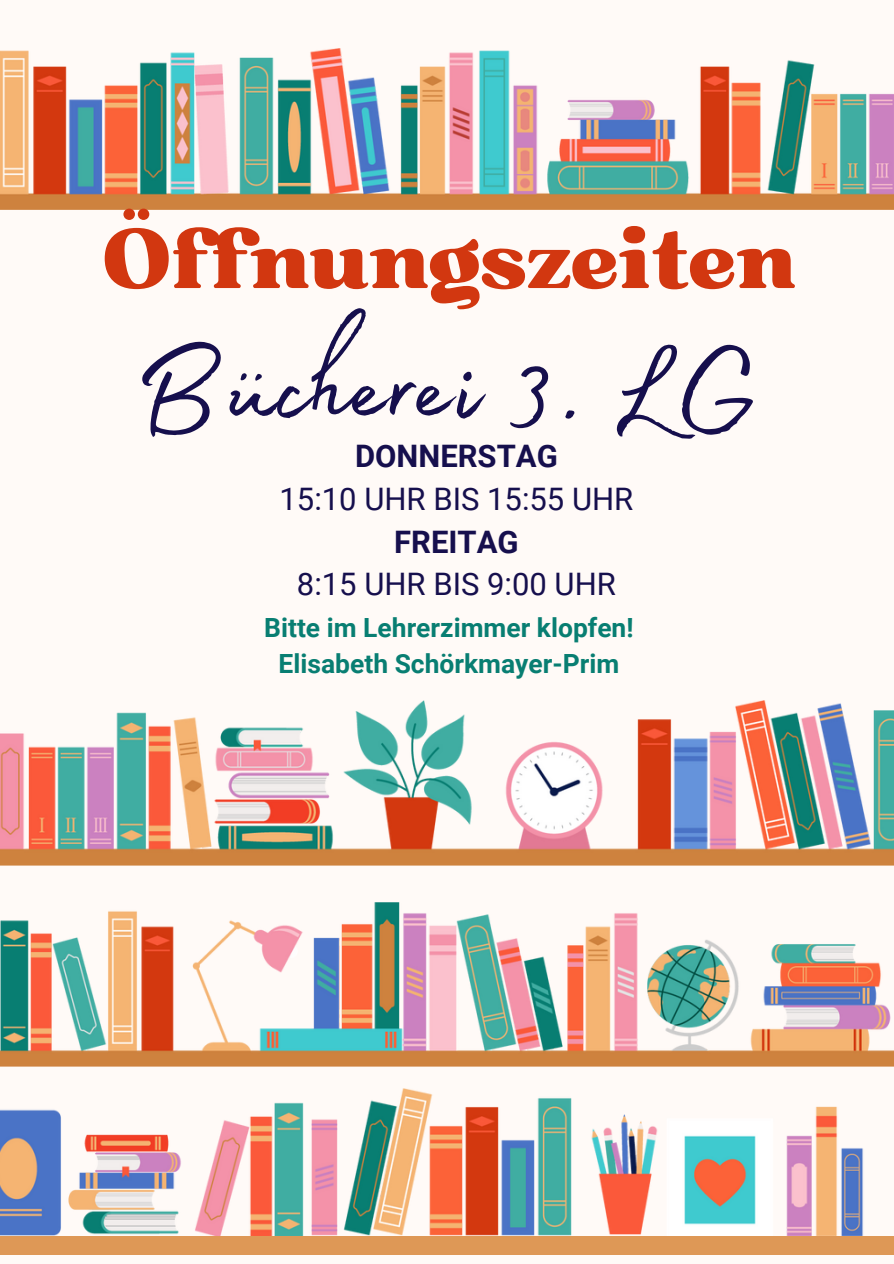
<style>
.page{position:relative;width:894px;height:1264px;background:#fff}
.page>*{position:absolute;margin:0;border:0;box-sizing:border-box;transform-origin:0 0}
.t1{font:143.25px "Madelyn Fill";color:#160f4d}
.t2{font:81.45px "Bugaki";color:#d23710}
.t3{font:31.05px/42.8px "Roboto";color:#160f4d;text-align:center}
.t4{font:700 26.4px "Roboto";color:#087e72}
.s1{font-weight:700}
</style>
<div class="page">
<div style="left:0;top:0;width:893px;height:1263px;background:#fffaf7"></div>
<img style="left:0;top:902px;width:893px;height:164px">
<img style="left:0;top:48px;width:893px;height:161px">
<img style="left:0;top:701px;width:893px;height:164px">
<img style="left:0;top:1088px;width:864px;height:147px">
<div style="left:0;top:1235px;width:893px;height:19px;background:#de9856"></div>
<p class="t2" style="left:102px;top:208px;width:695px">Öffnungszeiten</p>
<h2 class="t1" style="left:133px;top:279px;width:628px">Bücherei 3. LG</h2>
<h1 class="t3" style="left:279px;top:435px;width:355px"><span class="s1">DONNERSTAG<br></span>15:10 UHR BIS 15:55 UHR<br><span class="s1">FREITAG<br></span>8:15 UHR BIS 9:00 UHR</h1>
<h3 class="t4" style="left:264px;top:613px;width:371px">Bitte im Lehrerzimmer klopfen!</h3>
<p class="t4" style="left:278px;top:649px;width:342px">Elisabeth Schörkmayer-Prim</p>
</div>
